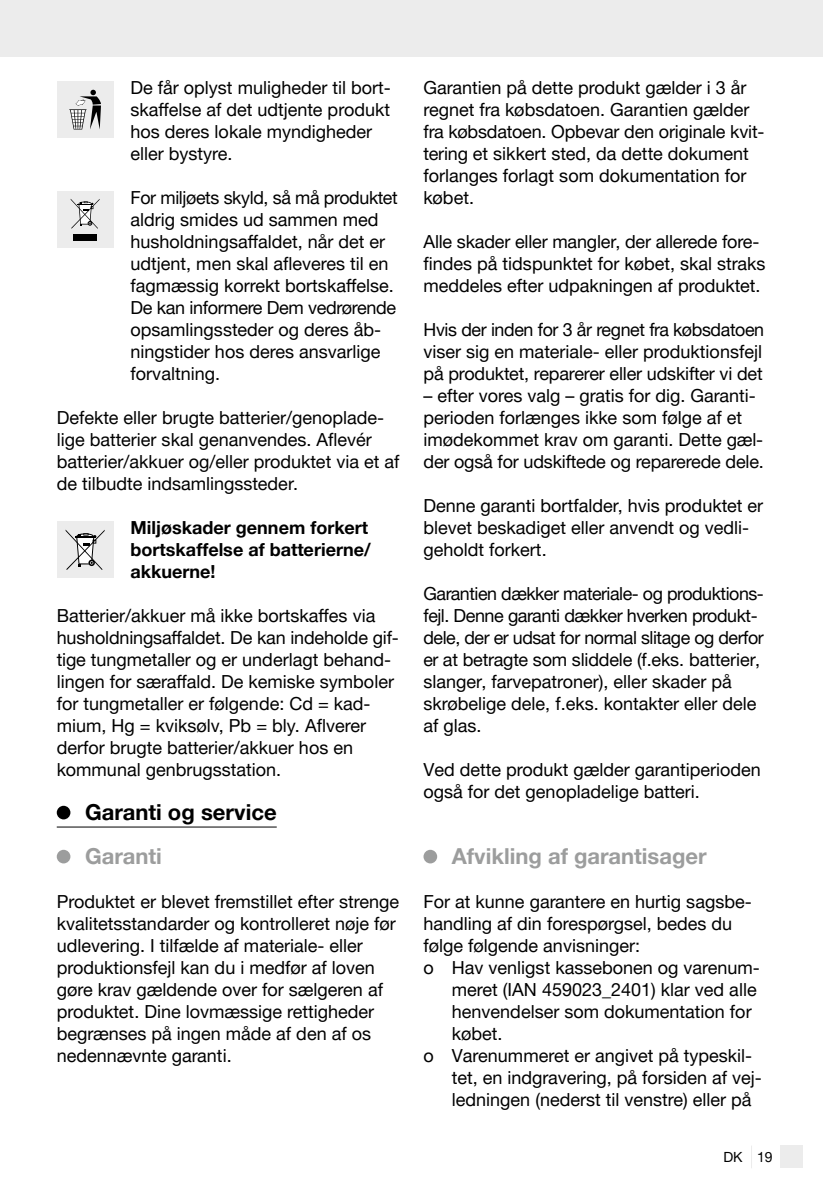
<style>
.page{position:relative;width:823px;height:1191px;background:#fff}
.page>*{position:absolute;margin:0;border:0;box-sizing:border-box;transform-origin:0 0}
.t1{font:700 22px "Helvetica Neue Parkside";color:#9c9d9d}
.t2{font:700 22px "Helvetica Neue Parkside";color:#000}
.t3{font:18px/22px "Helvetica Neue Parkside";color:#000}
.t4{font:18px/22px "Helvetica Neue Parkside";letter-spacing:-.025em;color:#000}
.t5{font:700 18px/22px "Helvetica Neue Parkside";color:#000}
.t6{font:14px "Helvetica Neue Parkside";color:#000}
</style>
<div class="page">
<div style="left:0;top:0;width:822px;height:57px;background:#ececec"></div>
<div style="left:780px;top:1145px;width:22px;height:23px;background:#ececec"></div>
<hr style="left:57px;top:826px;width:219px;height:1px;background:#000">
<div style="left:57px;top:81px;width:56px;height:57px;background:#ececec"></div>
<svg style="left:69px;top:90px;width:32px;height:39px"></svg>
<div style="left:57px;top:191px;width:56px;height:57px;background:#ececec"></div>
<div style="left:73px;top:234px;width:24px;height:7px;background:#000"></div>
<svg style="left:71px;top:199px;width:28px;height:30px"></svg>
<div style="left:57px;top:521px;width:56px;height:57px;background:#ececec"></div>
<svg style="left:66px;top:530px;width:39px;height:40px"></svg>
<div style="left:57px;top:805px;width:13px;height:14px;background:#000;border-radius:50%"></div>
<div style="left:57px;top:849px;width:13px;height:14px;background:#9c9d9d;border-radius:50%"></div>
<div style="left:423px;top:849px;width:14px;height:14px;background:#9c9d9d;border-radius:50%"></div>
<p class="t3" style="left:130px;top:77px;width:262px">De får oplyst muligheder til bort&shy;skaffelse af det udtjente produkt hos deres lokale myndigheder eller bystyre.</p>
<p class="t3" style="left:130px;top:187px;width:268px">For miljøets skyld, så må produktet aldrig smides ud sammen med husholdningsaffaldet, når det er udtjent, men skal afleveres til en fagmæssig korrekt bortskaffelse.<br>De kan informere Dem vedrørende opsamlingssteder og deres åb&shy;ningstider hos deres ansvarlige forvaltning.</p>
<p class="t3" style="left:57px;top:407px;width:344px">Defekte eller brugte batterier/genoplade&shy;lige batterier skal genanvendes. Aflevér batterier/akkuer og/eller produktet via et af de tilbudte indsamlingssteder.</p>
<p class="t5" style="left:130px;top:517px;width:241px">Miljøskader gennem forkert bortskaffelse af batterierne/ akkuerne!</p>
<p class="t3" style="left:57px;top:605px;width:343px">Batterier/akkuer må ikke bortskaffes via husholdningsaffaldet. De kan indeholde gif&shy;tige tungmetaller og er underlagt behand&shy;lingen for særaffald. De kemiske symboler for tungmetaller er følgende: Cd = kad&shy;mium, Hg = kviksølv, Pb = bly. Aflverer derfor brugte batterier/akkuer hos en kommunal genbrugsstation.</p>
<p class="t2" style="left:85px;top:800px;width:193px">Garanti og service</p>
<p class="t1" style="left:85px;top:844px;width:78px">Garanti</p>
<p class="t3" style="left:57px;top:891px;width:343px">Produktet er blevet fremstillet efter strenge kvalitetsstandarder og kontrolleret nøje før udlevering. I tilfælde af materiale- eller produktionsfejl kan du i medfør af loven gøre krav gældende over for sælgeren af produktet. Dine lovmæssige rettigheder begrænses på ingen måde af den af os nedennævnte garanti.</p>
<p class="t3" style="left:423px;top:77px;width:342px">Garantien på dette produkt gælder i 3 år regnet fra købsdatoen. Garantien gælder fra købsdatoen. Opbevar den originale kvit&shy;tering et sikkert sted, da dette dokument forlanges forlagt som dokumentation for købet.</p>
<p class="t3" style="left:423px;top:231px;width:343px">Alle skader eller mangler, der allerede fore&shy;findes på tidspunktet for købet, skal straks meddeles efter udpakningen af produktet.</p>
<p class="t3" style="left:423px;top:319px;width:342px;text-align:justify">Hvis der inden for 3 år regnet fra købsdatoen viser sig en materiale- eller produktionsfejl på produktet, reparerer eller udskifter vi det</p>
<p class="t3" style="left:423px;top:385px;width:341px">– efter vores valg – gratis for dig. Garanti&shy;perioden forlænges ikke som følge af et imødekommet krav om garanti. Dette gæl&shy;der også for udskiftede og reparerede dele.</p>
<p class="t3" style="left:423px;top:495px;width:341px">Denne garanti bortfalder, hvis produktet er blevet beskadiget eller anvendt og vedli&shy;geholdt forkert.</p>
<p class="t4" style="left:423px;top:583px;width:342px">Garantien dækker materiale- og produktions&shy;fejl. Denne garanti dækker hverken produkt&shy;dele, der er udsat for normal slitage og derfor er at betragte som sliddele (f.eks. batterier, slanger, farvepatroner), eller skader på skrøbelige dele, f.eks. kontakter eller dele af glas.</p>
<p class="t3" style="left:423px;top:759px;width:339px">Ved dette produkt gælder garantiperioden også for det genopladelige batteri.</p>
<p class="t1" style="left:451px;top:844px;width:256px">Afvikling af garantisager</p>
<p class="t3" style="left:423px;top:891px;width:329px">For at kunne garantere en hurtig sagsbe-</p>
<p class="t3" style="left:423px;top:913px;width:310px">handling af din forespørgsel, bedes du</p>
<p class="t3" style="left:423px;top:935px;width:218px">følge følgende anvisninger:</p>
<p class="t3" style="left:423px;top:957px;width:338px">o Hav venligst kassebonen og varenum-</p>
<p class="t3" style="left:451px;top:979px;width:306px">meret (IAN 459023_2401) klar ved alle</p>
<p class="t3" style="left:451px;top:1001px;width:301px">henvendelser som dokumentation for</p>
<p class="t3" style="left:451px;top:1023px;width:52px">købet.</p>
<p class="t3" style="left:423px;top:1045px;width:330px">o Varenummeret er angivet på typeskil-</p>
<p class="t3" style="left:451px;top:1067px;width:311px">tet, en indgravering, på forsiden af vej-</p>
<p class="t3" style="left:451px;top:1089px;width:301px">ledningen (nederst til venstre) eller på</p>
<p class="t6" style="left:723px;top:1149px;width:51px">DK 19</p>
</div>
